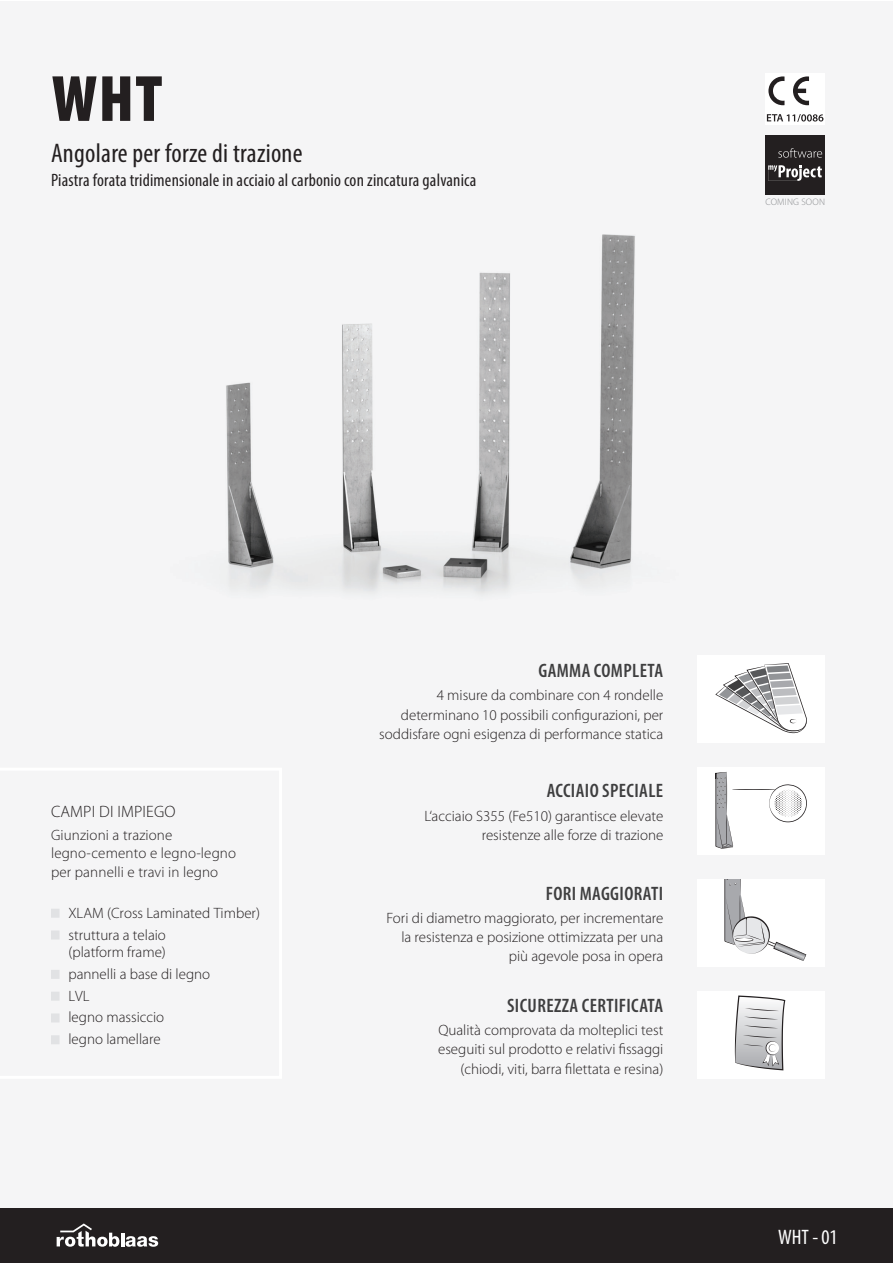
<style>
.page{position:relative;width:893px;height:1263px;background:#fff}
.page>*{position:absolute;margin:0;border:0;box-sizing:border-box;transform-origin:0 0}
.t1{font:900 condensed 66px "Myriad Pro";color:#231f20}
.t2{font:condensed 27px "Myriad Pro";letter-spacing:.01em;color:#231f20}
.t3{font:condensed 21px "Myriad Pro";color:#fff}
.t4{font:600 condensed 19.5px "Myriad Pro";letter-spacing:.02em;color:#3e3e3f}
.t5{font:condensed 18px "Myriad Pro";letter-spacing:.01em;color:#231f20}
.t6{font:300 16.5px "Myriad Pro";letter-spacing:.01em;color:#231f20}
.t7{font:300 15px/19.2px "Myriad Pro";color:#231f20;text-align:right}
.t8{font:300 9.45px "Myriad Pro";letter-spacing:.02em;color:#8a8c8f}
</style>
<div class="page">
<div style="left:0;top:1px;width:892px;height:1261px;background:#f5f5f6"></div>
<img style="left:226px;top:194px;width:599px;height:400px">
<div style="left:765px;top:74px;width:60px;height:51px;background:#fff"></div>
<svg style="left:768px;top:76px;width:16px;height:29px"></svg>
<svg style="left:793px;top:76px;width:16px;height:29px"></svg>
<svg style="left:767px;top:114px;width:56px;height:8px"></svg>
<div style="left:765px;top:135px;width:60px;height:59px;background:#231f20"></div>
<svg style="left:768px;top:165px;width:54px;height:16px"></svg>
<svg style="left:778px;top:148px;width:44px;height:10px"></svg>
<div style="left:697px;top:768px;width:128px;height:87px;background:#fff"></div>
<svg style="left:715px;top:772px;width:92px;height:77px"></svg>
<div style="left:697px;top:656px;width:128px;height:87px;background:#fff"></div>
<svg style="left:715px;top:663px;width:92px;height:71px"></svg>
<div style="left:697px;top:991px;width:128px;height:87px;background:#fff"></div>
<svg style="left:735px;top:995px;width:50px;height:75px"></svg>
<div style="left:697px;top:880px;width:128px;height:87px;background:#fff"></div>
<svg style="left:724px;top:880px;width:82px;height:81px"></svg>
<div style="left:51px;top:909px;width:9px;height:9px;background:#e1e2e4"></div>
<div style="left:51px;top:930px;width:9px;height:9px;background:#e1e2e4"></div>
<div style="left:51px;top:970px;width:9px;height:9px;background:#e1e2e4"></div>
<div style="left:51px;top:992px;width:9px;height:9px;background:#e1e2e4"></div>
<div style="left:51px;top:1013px;width:9px;height:9px;background:#e1e2e4"></div>
<div style="left:51px;top:1035px;width:9px;height:9px;background:#e1e2e4"></div>
<div style="left:0;top:1209px;width:892px;height:54px;background:#231f20"></div>
<svg style="left:57px;top:1223px;width:101px;height:24px"></svg>
<h1 class="t1" style="left:52px;top:62px;width:112px">WHT</h1>
<h2 class="t2" style="left:51px;top:136px;width:253px">Angolare per forze di trazione</h2>
<p class="t5" style="left:51px;top:169px;width:427px">Piastra forata tridimensionale in acciaio al carbonio con zincatura galvanica</p>
<p class="t8" style="left:765px;top:197px;width:61px">COMING SOON</p>
<p class="t6" style="left:51px;top:803px;width:126px">CAMPI DI IMPIEGO</p>
<p class="t7" style="left:51px;top:825px;width:187px;line-height:18.6px;text-align:left">Giunzioni a trazione legno-cemento e legno-legno per pannelli e travi in legno</p>
<p class="t7" style="left:68px;top:902px;width:193px;line-height:21.8px;text-align:left">XLAM (Cross Laminated Timber) struttura a telaio</p>
<p class="t7" style="left:68px;top:941px;width:143px;line-height:21.8px;text-align:left">(platform frame) pannelli a base di legno<br>LVL<br>legno massiccio<br>legno lamellare</p>
<h3 class="t4" style="left:538px;top:660px;width:126px">GAMMA COMPLETA</h3>
<p class="t7" style="left:379px;top:686px;width:286px">4 misure da combinare con 4 rondelle determinano 10 possibili configurazioni, per soddisfare ogni esigenza di performance statica</p>
<h3 class="t4" style="left:547px;top:780px;width:118px">ACCIAIO SPECIALE</h3>
<p class="t7" style="left:424px;top:806px;width:240px">L‘acciaio S355 (Fe510) garantisce elevate resistenze alle forze di trazione</p>
<h3 class="t4" style="left:546px;top:883px;width:119px">FORI MAGGIORATI</h3>
<p class="t7" style="left:387px;top:909px;width:278px">Fori di diametro maggiorato, per incrementare la resistenza e posizione ottimizzata per una più agevole posa in opera</p>
<h3 class="t4" style="left:507px;top:995px;width:158px">SICUREZZA CERTIFICATA</h3>
<p class="t7" style="left:438px;top:1021px;width:227px">Qualità comprovata da molteplici test eseguiti sul prodotto e relativi fissaggi (chiodi, viti, barra filettata e resina)</p>
<h3 class="t3" style="left:778px;top:1224px;width:61px">WHT - 01</h3>
</div>
